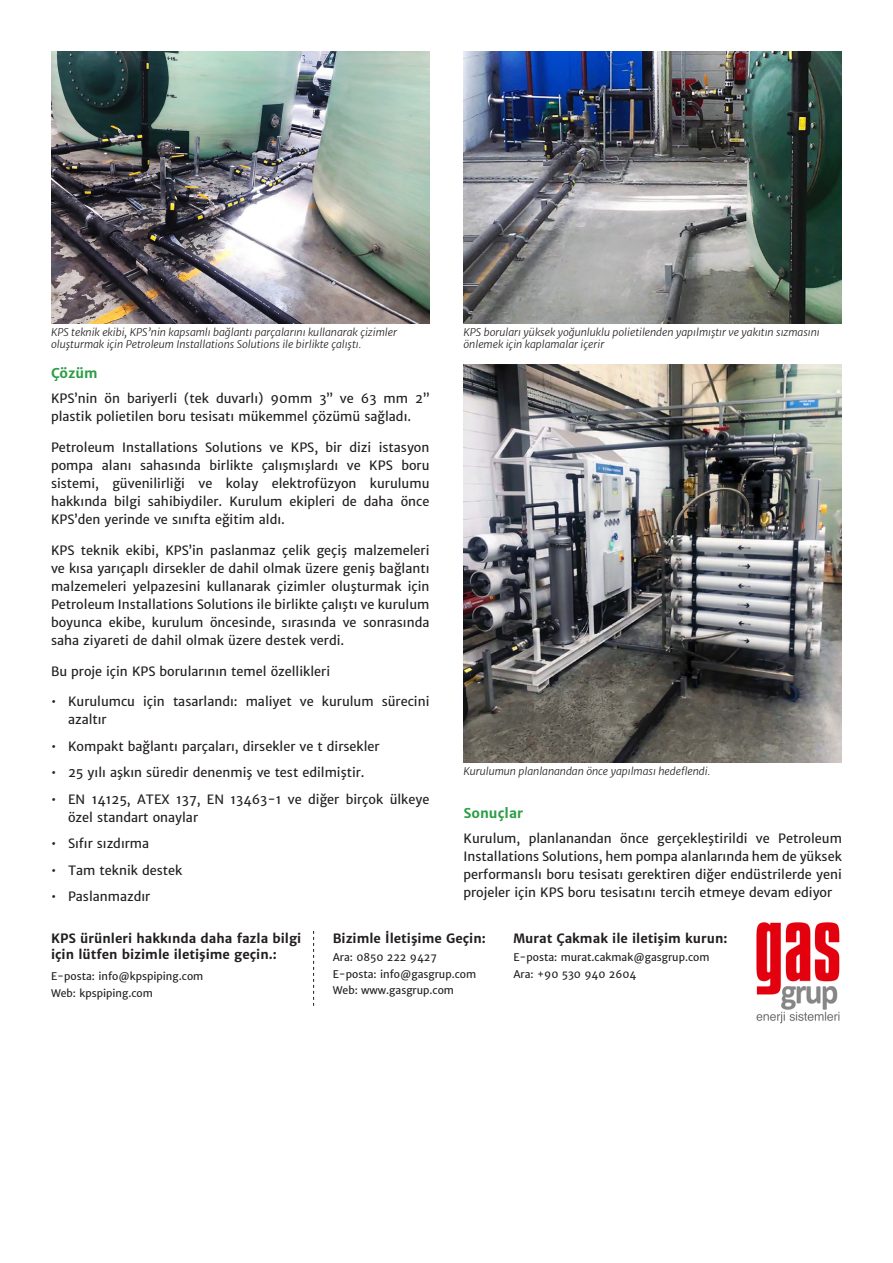
<style>
.page{position:relative;width:893px;height:1263px;background:#fff}
.page>*{position:absolute;margin:0;border:0;box-sizing:border-box;transform-origin:0 0}
.t1{font:700 13.5px "Merriweather Sans";color:#2d9d46}
.t2{font:12.75px/18px "Merriweather Sans";color:#231f20}
.t3{font:700 12.75px/15.3px "Merriweather Sans";color:#231f20}
.t4{font:italic 10.5px/12.6px "Merriweather Sans";color:#231f20}
.t5{font:10.5px "Merriweather Sans";color:#231f20}
</style>
<div class="page">
<img style="left:463px;top:51px;width:379px;height:272px">
<img style="left:463px;top:365px;width:379px;height:397px">
<img style="left:51px;top:51px;width:378px;height:272px">
<img style="left:756px;top:922px;width:84px;height:102px">
<svg style="left:313px;top:931px;width:1px;height:75px"></svg>
<p class="t4" style="left:51px;top:326px;width:347px">KPS teknik ekibi, KPS’nin kapsamlı bağlantı parçalarını kullanarak çizimler oluşturmak için Petroleum Installations Solutions ile birlikte çalıştı.</p>
<p class="t1" style="left:51px;top:365px;width:48px">Çözüm</p>
<p class="t2" style="left:51px;top:390px;width:380px">KPS’nin ön bariyerli (tek duvarlı) 90mm 3” ve 63 mm 2” plastik polietilen boru tesisatı mükemmel çözümü sağladı.</p>
<p class="t2" style="left:51px;top:438px;width:380px;text-align:justify">Petroleum Installations Solutions ve KPS, bir dizi istasyon pompa alanı sahasında birlikte çalışmışlardı ve KPS boru sistemi, güvenilirliği ve kolay elektrofüzyon kurulumu hakkında bilgi sahibiydiler. Kurulum ekipleri de daha önce KPS’den yerinde ve sınıfta eğitim aldı.</p>
<p class="t2" style="left:51px;top:541px;width:380px;text-align:justify">KPS teknik ekibi, KPS’in paslanmaz çelik geçiş malzemeleri ve kısa yarıçaplı dirsekler de dahil olmak üzere geniş bağlantı malzemeleri yelpazesini kullanarak çizimler oluşturmak için Petroleum Installations Solutions ile birlikte çalıştı ve kurulum boyunca ekibe, kurulum öncesinde, sırasında ve sonrasında saha ziyareti de dahil olmak üzere destek verdi.</p>
<p class="t2" style="left:51px;top:662px;width:281px">Bu proje için KPS borularının temel özellikleri</p>
<p class="t2" style="left:68px;top:693px;width:363px;text-indent:-17px">• Kurulumcu için tasarlandı: maliyet ve kurulum sürecini azaltır</p>
<p class="t2" style="left:51px;top:737px;width:330px">• Kompakt bağlantı parçaları, dirsekler ve t dirsekler</p>
<p class="t2" style="left:51px;top:764px;width:315px">• 25 yılı aşkın süredir denenmiş ve test edilmiştir.</p>
<p class="t2" style="left:68px;top:790px;width:363px;text-indent:-17px">• EN 14125, ATEX 137, EN 13463-1 ve diğer birçok ülkeye özel standart onaylar</p>
<p class="t2" style="left:51px;top:835px;width:100px">• Sıfır sızdırma</p>
<p class="t2" style="left:51px;top:861px;width:133px">• Tam teknik destek</p>
<p class="t2" style="left:51px;top:888px;width:101px">• Paslanmazdır</p>
<p class="t4" style="left:463px;top:326px;width:358px">KPS boruları yüksek yoğunluklu polietilenden yapılmıştır ve yakıtın sızmasını önlemek için kaplamalar içerir</p>
<p class="t4" style="left:463px;top:765px;width:248px">Kurulumun planlanandan önce yapılması hedeflendi.</p>
<p class="t1" style="left:463px;top:805px;width:61px">Sonuçlar</p>
<p class="t2" style="left:463px;top:830px;width:380px;text-align:justify">Kurulum, planlanandan önce gerçekleştirildi ve Petroleum Installations Solutions, hem pompa alanlarında hem de yüksek performanslı boru tesisatı gerektiren diğer endüstrilerde yeni projeler için KPS boru tesisatını tercih etmeye devam ediyor</p>
<p class="t3" style="left:51px;top:931px;width:252px">KPS ürünleri hakkında daha fazla bilgi için lütfen bizimle iletişime geçin.:</p>
<p class="t3" style="left:333px;top:931px;width:155px">Bizimle İletişime Geçin:</p>
<p class="t3" style="left:513px;top:931px;width:216px">Murat Çakmak ile iletişim kurun:</p>
<p class="t5" style="left:51px;top:970px;width:154px">E-posta: info@kpspiping.com</p>
<p class="t5" style="left:51px;top:986px;width:103px">Web: kpspiping.com</p>
<p class="t5" style="left:513px;top:951px;width:198px">E-posta: murat.cakmak@gasgrup.com</p>
<p class="t5" style="left:513px;top:967px;width:125px">Ara: +90 530 940 2604</p>
<p class="t5" style="left:333px;top:951px;width:106px">Ara: 0850 222 9427</p>
<p class="t5" style="left:333px;top:967px;width:145px">E-posta: info@gasgrup.com</p>
<p class="t5" style="left:333px;top:984px;width:123px">Web: www.gasgrup.com</p>
</div>
